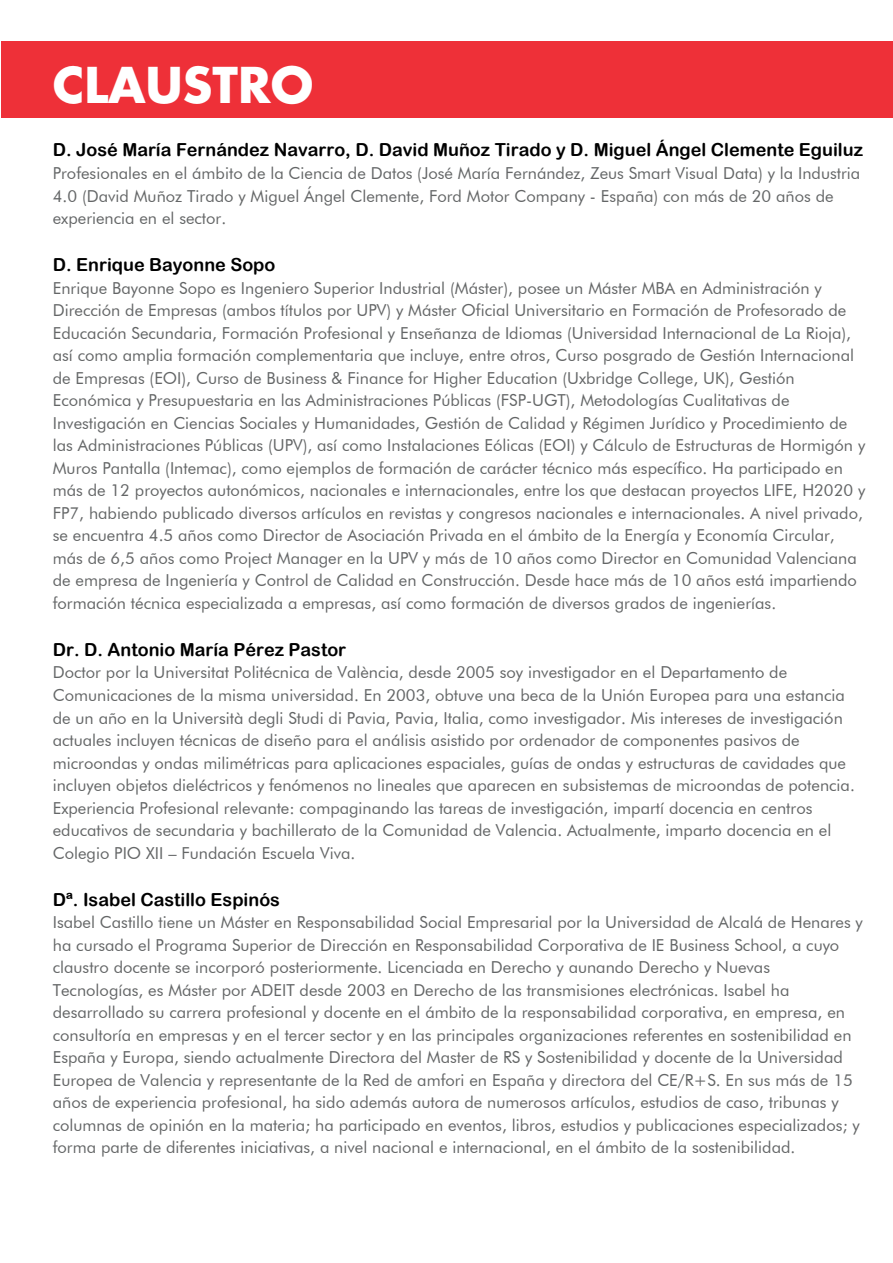
<style>
.page{position:relative;width:893px;height:1263px;background:#fff}
.page>*{position:absolute;margin:0;border:0;box-sizing:border-box;transform-origin:0 0}
.t1{font:700 48px "Futura";color:#fff}
.t2{font:18px "Arial Rounded MT Bold";color:#000}
.t3{font:16.5px/22.5px "Futura BT";color:#646667}
</style>
<div class="page">
<div style="left:2px;top:41px;width:891px;height:77px;background:#ee3038"></div>
<h1 class="t1" style="left:53px;top:53px;width:262px">CLAUSTRO</h1>
<p class="t2" style="left:53px;top:139px;width:812px">D. José María Fernández Navarro, D. David Muñoz Tirado y D. Miguel Ángel Clemente Eguiluz</p>
<p class="t3" style="left:53px;top:162px;width:809px">Profesionales en el ámbito de la Ciencia de Datos (José María Fernández, Zeus Smart Visual Data) y la Industria<br>4.0 (David Muñoz Tirado y Miguel Ángel Clemente, Ford Motor Company - España) con más de 20 años de experiencia en el sector.</p>
<p class="t2" style="left:53px;top:254px;width:224px">D. Enrique Bayonne Sopo</p>
<p class="t3" style="left:53px;top:276px;width:814px">Enrique Bayonne Sopo es Ingeniero Superior Industrial (Máster), posee un Máster MBA en Administración y Dirección de Empresas (ambos títulos por UPV) y Máster Oficial Universitario en Formación de Profesorado de Educación Secundaria, Formación Profesional y Enseñanza de Idiomas (Universidad Internacional de La Rioja), así como amplia formación complementaria que incluye, entre otros, Curso posgrado de Gestión Internacional de Empresas (EOI), Curso de Business &amp; Finance for Higher Education (Uxbridge College, UK), Gestión Económica y Presupuestaria en las Administraciones Públicas (FSP-UGT), Metodologías Cualitativas de Investigación en Ciencias Sociales y Humanidades, Gestión de Calidad y Régimen Jurídico y Procedimiento de las Administraciones Públicas (UPV), así como Instalaciones Eólicas (EOI) y Cálculo de Estructuras de Hormigón y Muros Pantalla (Intemac), como ejemplos de formación de carácter técnico más específico. Ha participado en más de 12 proyectos autonómicos, nacionales e internacionales, entre los que destacan proyectos LIFE, H2020 y FP7, habiendo publicado diversos artículos en revistas y congresos nacionales e internacionales. A nivel privado, se encuentra 4.5 años como Director de Asociación Privada en el ámbito de la Energía y Economía Circular, más de 6,5 años como Project Manager en la UPV y más de 10 años como Director en Comunidad Valenciana de empresa de Ingeniería y Control de Calidad en Construcción. Desde hace más de 10 años está impartiendo formación técnica especializada a empresas, así como formación de diversos grados de ingenierías.</p>
<p class="t2" style="left:53px;top:639px;width:295px">Dr. D. Antonio María Pérez Pastor</p>
<p class="t3" style="left:53px;top:661px;width:803px">Doctor por la Universitat Politécnica de València, desde 2005 soy investigador en el Departamento de Comunicaciones de la misma universidad. En 2003, obtuve una beca de la Unión Europea para una estancia de un año en la Università degli Studi di Pavia, Pavia, Italia, como investigador. Mis intereses de investigación actuales incluyen técnicas de diseño para el análisis asistido por ordenador de componentes pasivos de microondas y ondas milimétricas para aplicaciones espaciales, guías de ondas y estructuras de cavidades que incluyen objetos dieléctricos y fenómenos no lineales que aparecen en subsistemas de microondas de potencia.<br>Experiencia Profesional relevante: compaginando las tareas de investigación, impartí docencia en centros educativos de secundaria y bachillerato de la Comunidad de Valencia. Actualmente, imparto docencia en el Colegio PIO XII – Fundación Escuela Viva.</p>
<p class="t2" style="left:53px;top:888px;width:229px">Dª. Isabel Castillo Espinós</p>
<p class="t3" style="left:53px;top:911px;width:811px">Isabel Castillo tiene un Máster en Responsabilidad Social Empresarial por la Universidad de Alcalá de Henares y ha cursado el Programa Superior de Dirección en Responsabilidad Corporativa de IE Business School, a cuyo claustro docente se incorporó posteriormente. Licenciada en Derecho y aunando Derecho y Nuevas Tecnologías, es Máster por ADEIT desde 2003 en Derecho de las transmisiones electrónicas. Isabel ha desarrollado su carrera profesional y docente en el ámbito de la responsabilidad corporativa, en empresa, en consultoría en empresas y en el tercer sector y en las principales organizaciones referentes en sostenibilidad en España y Europa, siendo actualmente Directora del Master de RS y Sostenibilidad y docente de la Universidad Europea de Valencia y representante de la Red de amfori en España y directora del CE/R+S. En sus más de 15 años de experiencia profesional, ha sido además autora de numerosos artículos, estudios de caso, tribunas y columnas de opinión en la materia; ha participado en eventos, libros, estudios y publicaciones especializados; y forma parte de diferentes iniciativas, a nivel nacional e internacional, en el ámbito de la sostenibilidad.</p>
</div>
